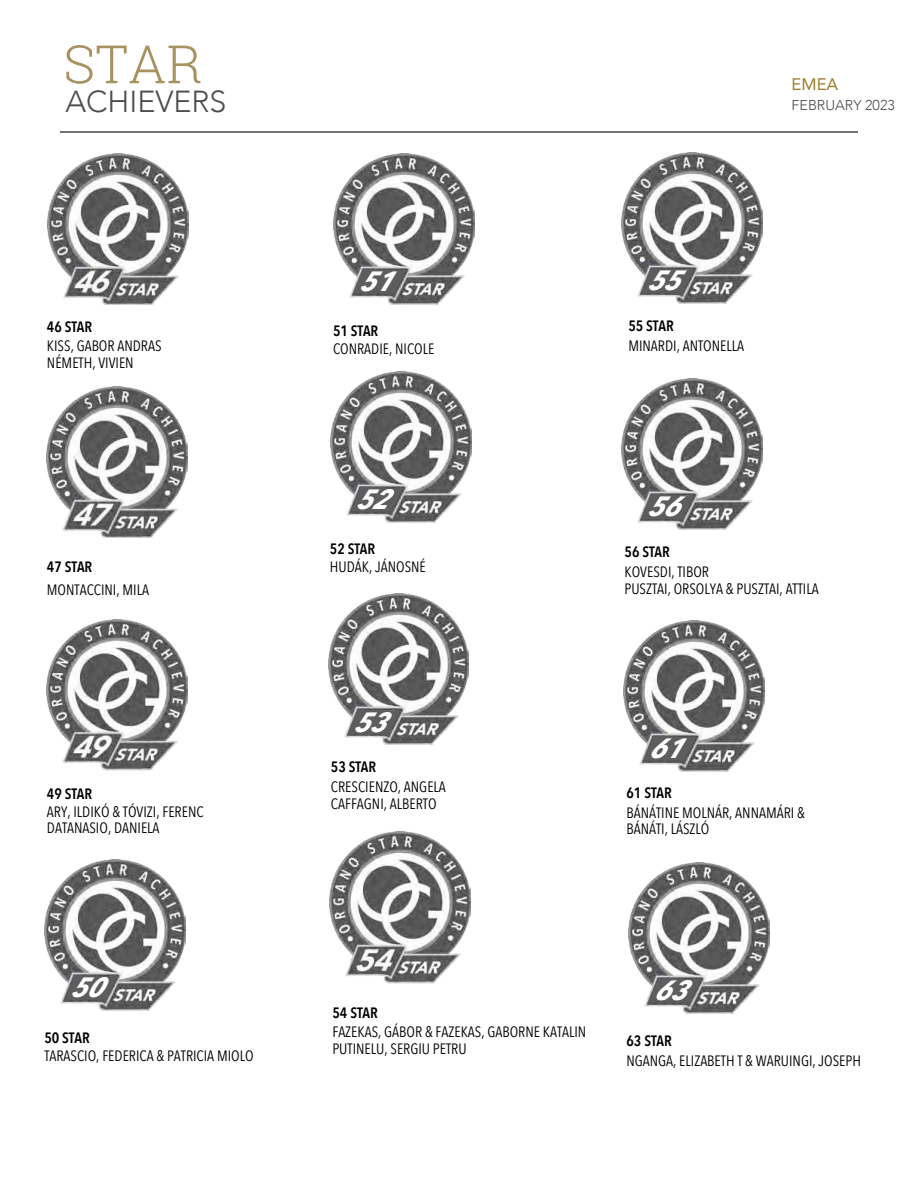
<style>
.page{position:relative;width:918px;height:1188px;background:#fff}
.page>*{position:absolute;margin:0;border:0;box-sizing:border-box;transform-origin:0 0}
.t1{font:300 52.95px "Roboto Slab";color:#a79260}
.t2{font:300 30.3px "Avenir";color:#4f4e4e}
.t3{font:italic 700 27.9px "Avenir Next Condensed";color:#fff;scale:1.11 1}
.t4{font:16.65px "Avenir";color:#9d7e2e}
.t5{font:15px/16.5px "Avenir Next Condensed";color:#000}
.t6{font:600 15px "Avenir Next Condensed";color:#000}
.t7{font:300 14.25px "Avenir";color:#4e4d4d}
</style>
<div class="page">
<img style="left:328px;top:594px;width:141px;height:151px">
<svg style="left:348px;top:709px;width:53px;height:25px"></svg>
<img style="left:622px;top:153px;width:140px;height:151px">
<svg style="left:642px;top:268px;width:52px;height:25px"></svg>
<img style="left:330px;top:371px;width:141px;height:151px">
<svg style="left:351px;top:487px;width:52px;height:25px"></svg>
<img style="left:624px;top:620px;width:140px;height:151px">
<svg style="left:644px;top:736px;width:52px;height:25px"></svg>
<img style="left:629px;top:862px;width:140px;height:151px">
<svg style="left:649px;top:978px;width:52px;height:25px"></svg>
<img style="left:333px;top:153px;width:141px;height:151px">
<svg style="left:354px;top:269px;width:52px;height:25px"></svg>
<img style="left:45px;top:859px;width:141px;height:152px">
<svg style="left:65px;top:975px;width:53px;height:25px"></svg>
<img style="left:622px;top:379px;width:140px;height:151px">
<svg style="left:642px;top:494px;width:52px;height:25px"></svg>
<img style="left:47px;top:154px;width:141px;height:151px">
<img style="left:47px;top:619px;width:141px;height:151px">
<img style="left:47px;top:386px;width:141px;height:152px">
<img style="left:329px;top:832px;width:141px;height:151px">
<hr style="left:61px;top:131px;width:797px;height:2px;background:#727272">
<h1 class="t1" style="left:64px;top:28px;width:140px">STAR</h1>
<h2 class="t2" style="left:65px;top:83px;width:162px">ACHIEVERS</h2>
<p class="t6" style="left:47px;top:314px;width:47px">46 STAR</p>
<p class="t5" style="left:47px;top:337px;width:116px">KISS, GABOR ANDRAS<br>NÉMETH, VIVIEN</p>
<p class="t6" style="left:47px;top:554px;width:47px">47 STAR</p>
<p class="t5" style="left:47px;top:581px;width:104px">MONTACCINI, MILA</p>
<p class="t6" style="left:47px;top:781px;width:47px">49 STAR</p>
<p class="t5" style="left:47px;top:803px;width:158px">ARY, ILDIKÓ &amp; TÓVIZI, FERENC<br>DATANASIO, DANIELA</p>
<h3 class="t3" style="left:70px;top:970px;width:43px">50</h3>
<p class="t6" style="left:44px;top:1024px;width:47px">50 STAR</p>
<p class="t5" style="left:44px;top:1046px;width:211px">TARASCIO, FEDERICA &amp; PATRICIA MIOLO</p>
<p class="t4" style="left:792px;top:71px;width:48px">EMEA</p>
<p class="t7" style="left:792px;top:97px;width:105px">FEBRUARY 2023</p>
<h3 class="t3" style="left:359px;top:264px;width:43px">51</h3>
<p class="t6" style="left:333px;top:318px;width:47px">51 STAR</p>
<p class="t5" style="left:333px;top:340px;width:103px">CONRADIE, NICOLE</p>
<h3 class="t3" style="left:356px;top:482px;width:43px">52</h3>
<p class="t6" style="left:330px;top:536px;width:47px">52 STAR</p>
<p class="t5" style="left:330px;top:558px;width:97px">HUDÁK, JÁNOSNÉ</p>
<h3 class="t3" style="left:354px;top:705px;width:43px">53</h3>
<p class="t6" style="left:331px;top:754px;width:47px">53 STAR</p>
<p class="t5" style="left:331px;top:778px;width:116px">CRESCIENZO, ANGELA<br>CAFFAGNI, ALBERTO</p>
<h3 class="t3" style="left:647px;top:264px;width:43px">55</h3>
<p class="t6" style="left:628px;top:313px;width:47px">55 STAR</p>
<p class="t5" style="left:628px;top:337px;width:117px">MINARDI, ANTONELLA</p>
<h3 class="t3" style="left:647px;top:489px;width:43px">56</h3>
<p class="t6" style="left:625px;top:539px;width:47px">56 STAR</p>
<p class="t5" style="left:625px;top:563px;width:196px">KOVESDI, TIBOR<br>PUSZTAI, ORSOLYA &amp; PUSZTAI, ATTILA</p>
<h3 class="t3" style="left:649px;top:731px;width:43px">61</h3>
<p class="t6" style="left:626px;top:780px;width:47px">61 STAR</p>
<p class="t5" style="left:626px;top:804px;width:180px">BÁNÁTINE MOLNÁR, ANNAMÁRI &amp;<br>BÁNÁTI, LÁSZLÓ</p>
<p class="t6" style="left:332px;top:1000px;width:47px">54 STAR</p>
<p class="t5" style="left:332px;top:1023px;width:255px">FAZEKAS, GÁBOR &amp; FAZEKAS, GABORNE KATALIN<br>PUTINELU, SERGIU PETRU</p>
<h3 class="t3" style="left:654px;top:973px;width:43px">63</h3>
<p class="t6" style="left:626px;top:1028px;width:47px">63 STAR</p>
<p class="t5" style="left:626px;top:1052px;width:236px">NGANGA, ELIZABETH T &amp; WARUINGI, JOSEPH</p>
</div>
